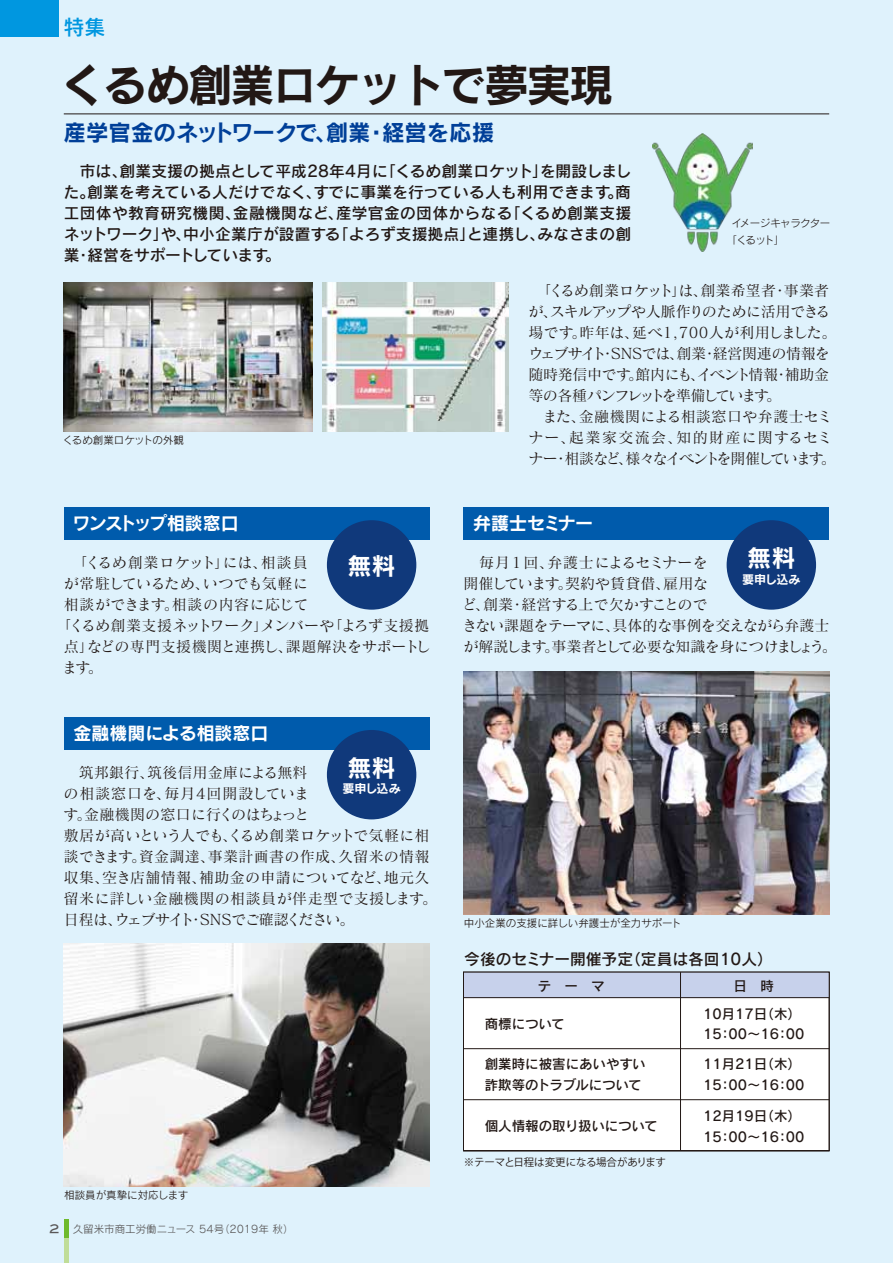
<style>
.page{position:relative;width:893px;height:1263px;background:#dff2fc}
.page>*{position:absolute;margin:0;border:0;box-sizing:border-box;transform-origin:0 0}
.t1{font:45px "Rodin Pro B";letter-spacing:-.06em;color:#221815}
.t2{font:24.15px "Rodin Pro B";color:#fff}
.t3{font:22.5px "Rodin Pro B";color:#003f98}
.t4{font:21px "Rodin Pro DB";color:#0097e0}
.t5{font:18px "Rodin Pro B";color:#fff}
.t6{font:18px "Rodin Pro B";letter-spacing:-.08em;color:#fff}
.t7{font:18px "Rodin Pro B";letter-spacing:-.02em;color:#fff}
.t8{font:15.75px/21px "Rodin Pro DB";color:#221815;text-align:justify}
.t9{font:15px/21px "Matisse Pro M";letter-spacing:-.015em;color:#221815}
.t10{font:15px/21px "Matisse Pro M";letter-spacing:.01em;color:#221815}
.t11{font:15px/21px "Matisse Pro M";letter-spacing:-.035em;color:#221815}
.t12{font:15px "Matisse Pro M";letter-spacing:.005em;color:#221815}
.t13{font:15px "Matisse Pro M";letter-spacing:.045em;color:#221815}
.t14{font:15px "Matisse Pro M";letter-spacing:.035em;color:#221815}
.t15{font:13.5px/21px "Rodin Pro DB";color:#221815}
.t16{font:12.15px "Rodin Pro B";letter-spacing:-.035em;color:#fff}
.t17{font:10.5px "Rodin Pro M";color:#221815}
.t18{font:10.5px "Rodin Pro M";color:#595757}
.t19{font:10.5px "Koz Go Pro";letter-spacing:-.025em;color:#221815}
.t20{font:10.5px/16.5px "Rodin Pro M";letter-spacing:-.065em;color:#221815}
.s1{font-family:"Blair Md ITCTT Medium";font-size:12px}
</style>
<div class="page">
<hr style="left:64px;top:1237px;width:4px;height:26px;background:#c0dd98">
<hr style="left:64px;top:1219px;width:4px;height:18px;background:#6fba2c">
<div style="left:0;top:0;width:58px;height:37px;background:#0097e0"></div>
<hr style="left:64px;top:114px;width:765px;height:1px;background:#221815">
<img style="left:463px;top:672px;width:366px;height:242px">
<div style="left:64px;top:717px;width:365px;height:32px;background:#005bac"></div>
<div style="left:64px;top:508px;width:365px;height:32px;background:#005bac"></div>
<img style="left:64px;top:944px;width:365px;height:242px">
<div style="left:327px;top:730px;width:89px;height:89px;background:#10397b;border-radius:50%"></div>
<div style="left:463px;top:972px;width:366px;height:179px;background:#fff"></div>
<hr style="left:463px;top:1048px;width:366px;height:1px;background:#221815">
<div style="left:463px;top:972px;width:366px;height:26px;background:#c7d1eb"></div>
<hr style="left:463px;top:997px;width:366px;height:1px;background:#221815">
<hr style="left:463px;top:1099px;width:366px;height:1px;background:#221815">
<hr style="left:463px;top:1150px;width:366px;height:1px;background:#221815">
<hr style="left:680px;top:972px;width:1px;height:179px;background:#221815">
<img style="left:652px;top:134px;width:101px;height:117px">
<img style="left:64px;top:283px;width:249px;height:149px">
<img style="left:323px;top:283px;width:185px;height:149px">
<div style="left:327px;top:520px;width:89px;height:90px;background:#10397b;border-radius:50%"></div>
<div style="left:463px;top:508px;width:366px;height:32px;background:#005bac"></div>
<div style="left:727px;top:520px;width:89px;height:90px;background:#10397b;border-radius:50%"></div>
<h3 class="t4" style="left:64px;top:13px;width:43px">特集</h3>
<h1 class="t1" style="left:61px;top:54px;width:555px">くるめ創業ロケットで夢実現</h1>
<h3 class="t3" style="left:64px;top:118px;width:432px">産学官金のネットワークで、創業・経営を応援</h3>
<p class="t8" style="left:64px;top:160px;width:569px">　市は、創業支援の拠点として平成28年4月に「くるめ創業ロケット」を開設しました。創業を考えている人だけでなく、すでに事業を行っている人も利用できます。商工団体や教育研究機関、金融機関など、産学官金の団体からなる「くるめ創業支援ネットワーク」や、中小企業庁が設置する「よろず支援拠点」と連携し、みなさまの創業・経営をサポートしています。</p>
<p class="t9" style="left:528px;top:279px;width:310px">　「くるめ創業ロケット」は、創業希望者・事業者が、スキルアップや人脈作りのために活用できる場です。昨年は、延べ1,700人が利用しました。ウェブサイト・ＳＮＳでは、創業・経営関連の情報を随時発信中です。館内にも、イベント情報・補助金等の各種パンフレットを準備しています。<br>　また、金融機関による相談窓口や弁護士セミナー、起業家交流会、知的財産に関するセミナー・相談など、様々なイベントを開催しています。</p>
<p class="t20" style="left:727px;top:215px;width:105px;text-indent:5px">イメージキャラクター「くるット」</p>
<p class="t17" style="left:63px;top:433px;width:123px">くるめ創業ロケットの外観</p>
<p class="t6" style="left:72px;top:511px;width:168px">ワンストップ相談窓口</p>
<h2 class="t2" style="left:347px;top:549px;width:50px">無料</h2>
<p class="t13" style="left:64px;top:553px;width:245px">　「くるめ創業ロケット」には、相談員</p>
<p class="t12" style="left:64px;top:574px;width:246px">が常駐しているため、いつでも気軽に</p>
<p class="t14" style="left:64px;top:595px;width:247px">相談ができます。相談の内容に応じて</p>
<p class="t12" style="left:56px;top:616px;width:375px">「くるめ創業支援ネットワーク」メンバーや「よろず支援拠</p>
<p class="t9" style="left:64px;top:636px;width:369px">点」などの専門支援機関と連携し、課題解決をサポートし</p>
<p class="t9" style="left:62px;top:657px;width:42px">ます。</p>
<p class="t5" style="left:74px;top:721px;width:197px">金融機関による相談窓口</p>
<h2 class="t2" style="left:347px;top:752px;width:50px">無料</h2>
<p class="t16" style="left:342px;top:781px;width:60px">要申し込み</p>
<p class="t10" style="left:64px;top:762px;width:375px">　筑邦銀行、筑後信用金庫による無料<br>の相談窓口を、毎月4回開設していま<br>す。金融機関の窓口に行くのはちょっと<br>敷居が高いという人でも、くるめ創業ロケットで気軽に相談できます。資金調達、事業計画書の作成、久留米の情報収集、空き店舗情報、補助金の申請についてなど、地元久留米に詳しい金融機関の相談員が伴走型で支援します。日程は、ウェブサイト・ＳＮＳでご確認ください。</p>
<p class="t17" style="left:64px;top:1188px;width:126px">相談員が真摯に対応します</p>
<p class="t18" style="left:49px;top:1222px;width:246px"><span class="s1">2</span> 久留米市商工労働ニュース 54号（2019年 秋）</p>
<p class="t7" style="left:473px;top:511px;width:121px">弁護士セミナー</p>
<p class="t11" style="left:462px;top:552px;width:376px">　毎月１回、弁護士によるセミナーを<br>開催しています。契約や賃貸借、雇用な<br>ど、創業・経営する上で欠かすことので<br>きない課題をテーマに、具体的な事例を交えながら弁護士が解説します。事業者として必要な知識を身につけましょう。</p>
<h2 class="t2" style="left:747px;top:542px;width:50px">無料</h2>
<p class="t16" style="left:742px;top:571px;width:60px">要申し込み</p>
<p class="t17" style="left:464px;top:916px;width:219px">中小企業の支援に詳しい弁護士が全力サポート</p>
<p class="t8" style="left:464px;top:948px;width:310px">今後のセミナー開催予定（定員は各回10人）</p>
<p class="t15" style="left:538px;top:974px;width:69px">テ　ー　マ</p>
<p class="t15" style="left:734px;top:974px;width:42px">日　時</p>
<p class="t15" style="left:485px;top:1013px;width:82px">商標について</p>
<p class="t15" style="left:703px;top:1004px;width:103px;line-height:19.5px">10月17日（木）<br>15：00～16：00</p>
<p class="t15" style="left:485px;top:1053px;width:162px">創業時に被害にあいやすい詐欺等のトラブルについて</p>
<p class="t15" style="left:703px;top:1053px;width:103px">11月21日（木）<br>15：00～16：00</p>
<p class="t15" style="left:485px;top:1115px;width:175px">個人情報の取り扱いについて</p>
<p class="t15" style="left:703px;top:1105px;width:103px">12月19日（木）<br>15：00～16：00</p>
<p class="t19" style="left:464px;top:1155px;width:204px">※テーマと日程は変更になる場合があります</p>
</div>
